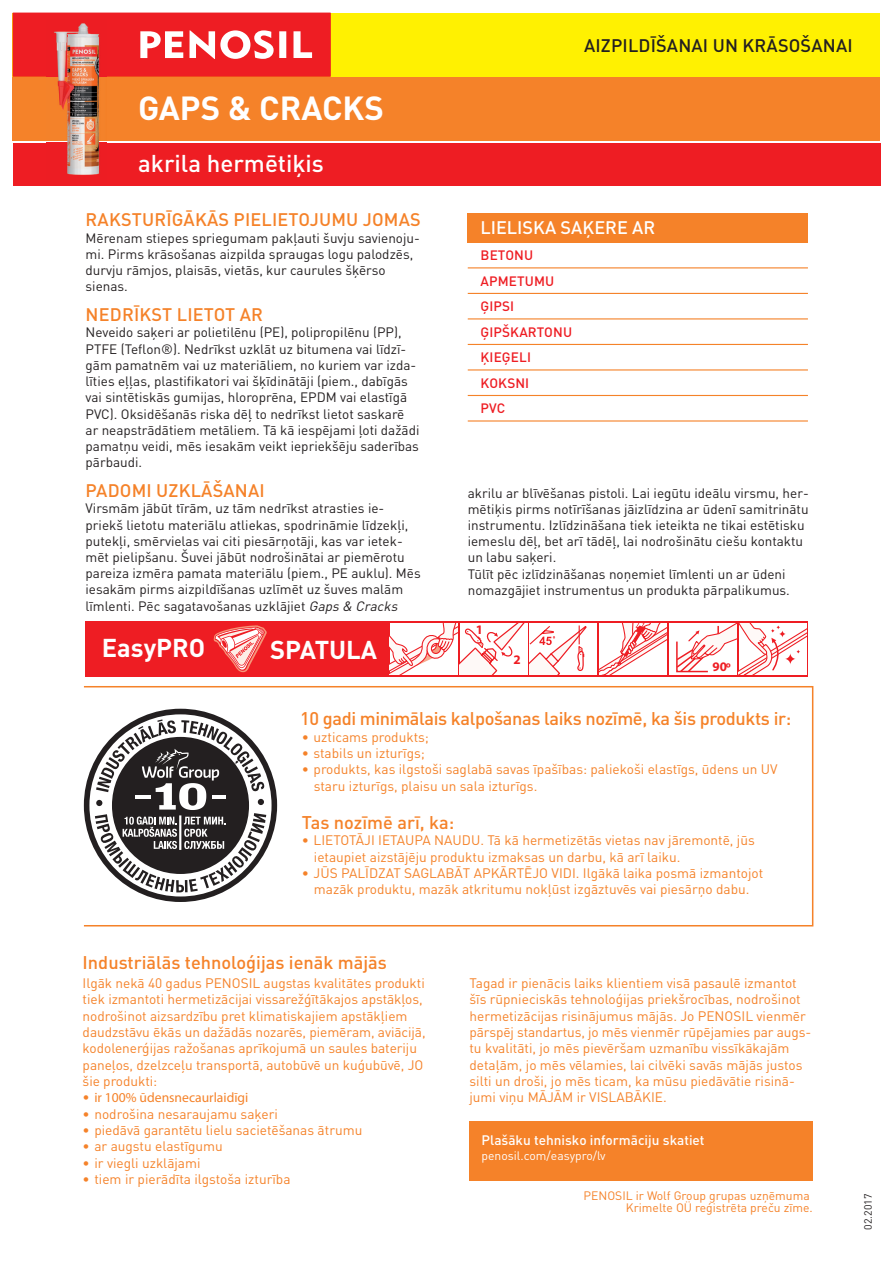
<style>
.page{position:relative;width:893px;height:1263px;background:#fff}
.page>*{position:absolute;margin:0;border:0;box-sizing:border-box;transform-origin:0 0}
.t1{font:700 33px "DIN Pro";color:#fff}
.t2{font:700 25.5px "DIN Pro";color:#fff}
.t3{font:500 24px "DIN Pro";color:#fff}
.t4{font:500 18.15px "DIN Pro";letter-spacing:-.02em;color:#f58229}
.t5{font:500 18.15px "DIN Pro";color:#f58229}
.t6{font:500 18px "DIN Pro";letter-spacing:.01em;color:#f58229}
.t7{font:500 18px "DIN Pro";letter-spacing:.01em;color:#231f20}
.t8{font:500 18px "DIN Pro";color:#fff}
.t9{font:13.65px/16.4px "DIN Pro";color:#f58229}
.t10{font:500 13.65px "DIN Pro";color:#fff}
.t11{font:13.65px "Myriad Pro";color:#f58229}
.t12{font:13.5px/16.2px "DIN Pro";color:#231f20}
.t13{font:500 13.5px/25.5px "DIN Pro";letter-spacing:.01em;color:#ee1d23}
.t14{font:700 13.05px "Myriad Pro";color:#ee1d23}
.t15{font:12.15px/12.1px "DIN Pro";color:#f58229;text-align:right}
.t16{font:12.15px "DIN Pro";color:#fff}
.t17{font:10.5px "DIN Pro";color:#231f20}
.s1{font-style:italic}
.s2{font-family:"DIN Pro"}
</style>
<div class="page">
<div style="left:13px;top:13px;width:867px;height:127px;background:#f58229"></div>
<div style="left:13px;top:13px;width:867px;height:64px;background:#fff101"></div>
<div style="left:13px;top:143px;width:867px;height:42px;background:#ee1d23"></div>
<svg style="left:13px;top:13px;width:318px;height:64px;background:#f03d41"></svg>
<img style="left:46px;top:20px;width:61px;height:155px">
<div style="left:468px;top:213px;width:340px;height:29px;background:#f58229"></div>
<hr style="left:468px;top:267px;width:340px;height:1px;background:#f58229">
<hr style="left:468px;top:293px;width:340px;height:1px;background:#f58229">
<hr style="left:468px;top:318px;width:340px;height:1px;background:#f58229">
<hr style="left:468px;top:344px;width:340px;height:1px;background:#f58229">
<hr style="left:468px;top:369px;width:340px;height:1px;background:#f58229">
<hr style="left:468px;top:395px;width:340px;height:1px;background:#f58229">
<hr style="left:468px;top:420px;width:340px;height:2px;background:#f58229">
<div style="left:83px;top:686px;width:730px;height:240px;border:2px solid #f58229"></div>
<div style="left:469px;top:1121px;width:344px;height:60px;background:#f58229"></div>
<div style="left:84px;top:709px;width:193px;height:193px;background:#231f20;border-radius:50%"></div>
<svg style="left:89px;top:714px;width:183px;height:182px"></svg>
<hr style="left:179px;top:815px;width:2px;height:35px;background:#fff">
<div style="left:86px;top:621px;width:722px;height:55px;background:#ee1d23"></div>
<div style="left:529px;top:623px;width:68px;height:51px;background:#fff"></div>
<svg style="left:390px;top:623px;width:197px;height:51px"></svg>
<svg style="left:599px;top:623px;width:68px;height:51px;background:#fbd3d4"></svg>
<div style="left:669px;top:623px;width:68px;height:51px;background:#fff"></div>
<svg style="left:676px;top:623px;width:130px;height:51px"></svg>
<svg style="left:214px;top:625px;width:53px;height:47px"></svg>
<h1 class="t1" style="left:138px;top:86px;width:247px">GAPS &amp; CRACKS</h1>
<h3 class="t3" style="left:138px;top:148px;width:187px">akrila hermētiķis</h3>
<h3 class="t6" style="left:86px;top:208px;width:337px">RAKSTURĪGĀKĀS PIELIETOJUMU JOMAS</h3>
<p class="t12" style="left:86px;top:229px;width:336px">Mērenam stiepes spriegumam pakļauti šuvju savienoju&shy;mi. Pirms krāsošanas aizpilda spraugas logu palodzēs, durvju rāmjos, plaisās, vietās, kur caurules šķērso sienas.</p>
<h3 class="t6" style="left:86px;top:303px;width:179px">NEDRĪKST LIETOT AR</h3>
<p class="t12" style="left:86px;top:324px;width:335px">Neveido saķeri ar polietilēnu (PE), polipropilēnu (PP), PTFE (Teflon®). Nedrīkst uzklāt uz bitumena vai līdzī&shy;gām pamatnēm vai uz materiāliem, no kuriem var izda&shy;līties eļļas, plastifikatori vai šķīdinātāji (piem., dabīgās vai sintētiskās gumijas, hloroprēna, EPDM vai elastīgā PVC). Oksidēšanās riska dēļ to nedrīkst lietot saskarē ar neapstrādātiem metāliem. Tā kā iespējami ļoti dažādi pamatņu veidi, mēs iesakām veikt iepriekšēju saderības pārbaudi.</p>
<h3 class="t6" style="left:86px;top:479px;width:181px">PADOMI UZKLĀŠANAI</h3>
<p class="t12" style="left:86px;top:500px;width:337px">Virsmām jābūt tīrām, uz tām nedrīkst atrasties ie&shy;priekš lietotu materiālu atliekas, spodrināmie līdzekļi, putekļi, smērvielas vai citi piesārņotāji, kas var ietek&shy;mēt pielipšanu. Šuvei jābūt nodrošinātai ar piemērotu pareiza izmēra pamata materiālu (piem., PE auklu). Mēs iesakām pirms aizpildīšanas uzlīmēt uz šuves malām līmlenti. Pēc sagatavošanas uzklājiet <span class="s1">Gaps &amp; Cracks</span></p>
<h2 class="t2" style="left:102px;top:631px;width:105px">EasyPRO</h2>
<h2 class="t2" style="left:270px;top:632px;width:109px">SPATULA</h2>
<h3 class="t7" style="left:584px;top:34px;width:270px">AIZPILDĪŠANAI UN KRĀSOŠANAI</h3>
<h3 class="t8" style="left:480px;top:216px;width:176px">LIELISKA SAĶERE AR</h3>
<p class="t13" style="left:481px;top:242px;width:93px">BETONU<br>APMETUMU<br>ĢIPSI<br>ĢIPŠKARTONU<br>ĶIEĢELI<br>KOKSNI<br>PVC</p>
<p class="t12" style="left:468px;top:484px;width:342px">akrilu ar blīvēšanas pistoli. Lai iegūtu ideālu virsmu, her&shy;mētiķis pirms notīrīšanas jāizlīdzina ar ūdenī samitrinātu instrumentu. Izlīdzināšana tiek ieteikta ne tikai estētisku iemeslu dēļ, bet arī tādēļ, lai nodrošinātu ciešu kontaktu un labu saķeri.<br>Tūlīt pēc izlīdzināšanas noņemiet līmlenti un ar ūdeni nomazgājiet instrumentus un produkta pārpalikumus.</p>
<p class="t14" style="left:476px;top:621px;width:9px">1</p>
<p class="t14" style="left:513px;top:651px;width:9px">2</p>
<p class="t14" style="left:712px;top:658px;width:20px">90º</p>
<h3 class="t4" style="left:300px;top:706px;width:492px">10 gadi minimālais kalpošanas laiks nozīmē, ka šis produkts ir:</h3>
<p class="t9" style="left:302px;top:728px;width:129px">• uzticams produkts;</p>
<p class="t9" style="left:302px;top:744px;width:125px">• stabils un izturīgs;</p>
<p class="t9" style="left:314px;top:761px;width:465px;text-indent:-12px">• produkts, kas ilgstoši saglabā savas īpašības: paliekoši elastīgs, ūdens un UV staru izturīgs, plaisu un sala izturīgs.</p>
<h3 class="t5" style="left:302px;top:810px;width:154px">Tas nozīmē arī, ka:</h3>
<p class="t9" style="left:314px;top:832px;width:442px;text-indent:-12px">• LIETOTĀJI IETAUPA NAUDU. Tā kā hermetizētās vietas nav jāremontē, jūs ietaupiet aizstājēju produktu izmaksas un darbu, kā arī laiku.</p>
<p class="t9" style="left:302px;top:864px;width:463px;text-align:center">• JŪS PALĪDZAT SAGLABĀT APKĀRTĒJO VIDI. Ilgākā laika posmā izmantojot mazāk produktu, mazāk atkritumu nokļūst izgāztuvēs vai piesārņo dabu.</p>
<h3 class="t5" style="left:83px;top:950px;width:306px">Industriālās tehnoloģijas ienāk mājās</h3>
<p class="t9" style="left:83px;top:974px;width:344px">Ilgāk nekā 40 gadus PENOSIL augstas kvalitātes produkti tiek izmantoti hermetizācijai vissarežģītākajos apstākļos, nodrošinot aizsardzību pret klimatiskajiem apstākļiem daudzstāvu ēkās un dažādās nozarēs, piemēram, aviācijā, kodolenerģijas ražošanas aprīkojumā un saules bateriju paneļos, dzelzceļu transportā, autobūvē un kuģubūvē, JO šie produkti:</p>
<p class="t11" style="left:83px;top:1089px;width:167px"><span class="s2">•</span> ir 100% ūdensnecaurlaidīgi</p>
<p class="t9" style="left:83px;top:1105px;width:197px">• nodrošina nesaraujamu saķeri</p>
<p class="t9" style="left:83px;top:1121px;width:281px">• piedāvā garantētu lielu sacietēšanas ātrumu</p>
<p class="t9" style="left:83px;top:1138px;width:142px">• ar augstu elastīgumu</p>
<p class="t9" style="left:83px;top:1154px;width:119px">• ir viegli uzklājami</p>
<p class="t9" style="left:83px;top:1170px;width:209px">• tiem ir pierādīta ilgstoša izturība</p>
<p class="t9" style="left:469px;top:974px;width:343px">Tagad ir pienācis laiks klientiem visā pasaulē izmantot šīs rūpnieciskās tehnoloģijas priekšrocības, nodrošinot hermetizācijas risinājumus mājās. Jo PENOSIL vienmēr pārspēj standartus, jo mēs vienmēr rūpējamies par augs&shy;tu kvalitāti, jo mēs pievēršam uzmanību vissīkākajām detaļām, jo mēs vēlamies, lai cilvēki savās mājās justos silti un droši, jo mēs ticam, ka mūsu piedāvātie risinā&shy;jumi viņu MĀJĀM ir VISLABĀKIE.</p>
<p class="t10" style="left:482px;top:1131px;width:225px">Plašāku tehnisko informāciju skatiet</p>
<p class="t16" style="left:482px;top:1147px;width:126px">penosil.com/easypro/lv</p>
<p class="t15" style="left:584px;top:1189px;width:231px">PENOSIL ir Wolf Group grupas uzņēmuma<br>Krimelte OÜ reģistrēta preču zīme.</p>
<p class="t17" style="left:861px;top:1229px;width:37px;rotate:-90deg">02.2017</p>
</div>
